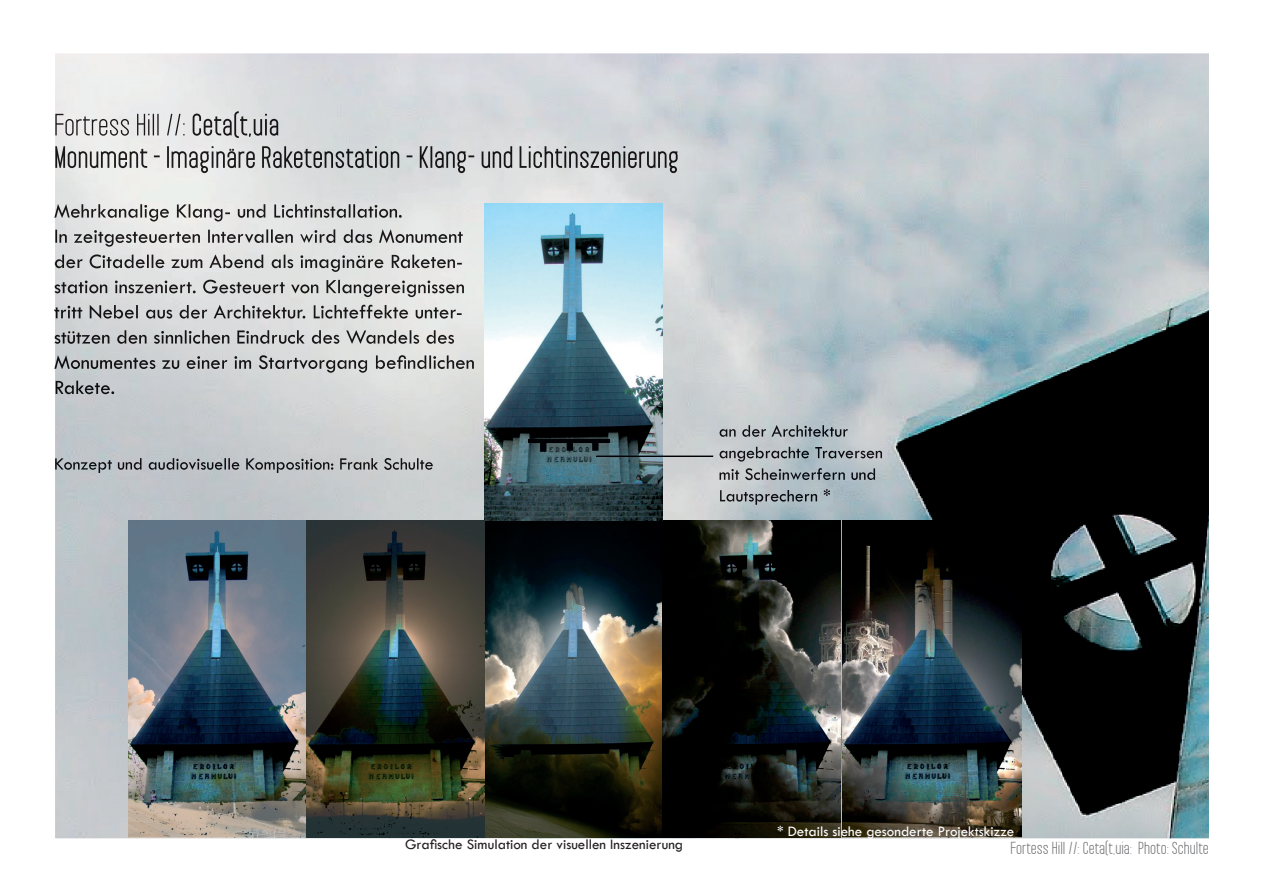
<style>
.page{position:relative;width:1263px;height:893px;background:#fff}
.page>*{position:absolute;margin:0;border:0;box-sizing:border-box;transform-origin:0 0}
.t1{font:15px "Tw Cen";color:#231f20}
.t2{font:15px "Pakt";color:#6c6d70}
.t3{font:15px "Tw Cen";color:#fff}
</style>
<div class="page">
<img style="left:55px;top:211px;width:681px;height:627px">
<img style="left:736px;top:53px;width:473px;height:785px">
<img style="left:55px;top:114px;width:131px;height:22px">
<img style="left:193px;top:111px;width:85px;height:27px">
<img style="left:55px;top:146px;width:623px;height:27px">
<img style="left:129px;top:521px;width:711px;height:317px">
<img style="left:842px;top:521px;width:179px;height:317px">
<img style="left:485px;top:204px;width:178px;height:317px">
<hr style="left:528px;top:439px;width:82px;height:3px;background:#000104">
<svg style="left:540px;top:442px;width:6px;height:10px"></svg>
<svg style="left:592px;top:442px;width:6px;height:9px"></svg>
<svg style="left:567px;top:442px;width:6px;height:9px"></svg>
<img style="left:55px;top:204px;width:353px;height:17px">
<img style="left:55px;top:229px;width:408px;height:18px">
<img style="left:55px;top:254px;width:425px;height:18px">
<img style="left:55px;top:280px;width:410px;height:17px">
<img style="left:55px;top:305px;width:407px;height:14px">
<img style="left:55px;top:330px;width:400px;height:14px">
<img style="left:55px;top:355px;width:420px;height:18px">
<img style="left:56px;top:381px;width:58px;height:13px">
<img style="left:55px;top:458px;width:378px;height:15px">
<img style="left:719px;top:425px;width:129px;height:12px">
<img style="left:719px;top:447px;width:164px;height:15px">
<img style="left:719px;top:468px;width:156px;height:12px">
<img style="left:720px;top:489px;width:111px;height:16px">
<hr style="left:596px;top:456px;width:117px;height:1px;background:#000104">
<p class="t1" style="left:405px;top:836px;width:280px">Grafische Simulation der visuellen Inszenierung</p>
<p class="t3" style="left:777px;top:822px;width:239px">* Details siehe gesonderte Projektskizze</p>
<p class="t2" style="left:1010px;top:839px;width:200px">Fortess Hill //: Ceta(t,uia: Photo: Schulte</p>
</div>
